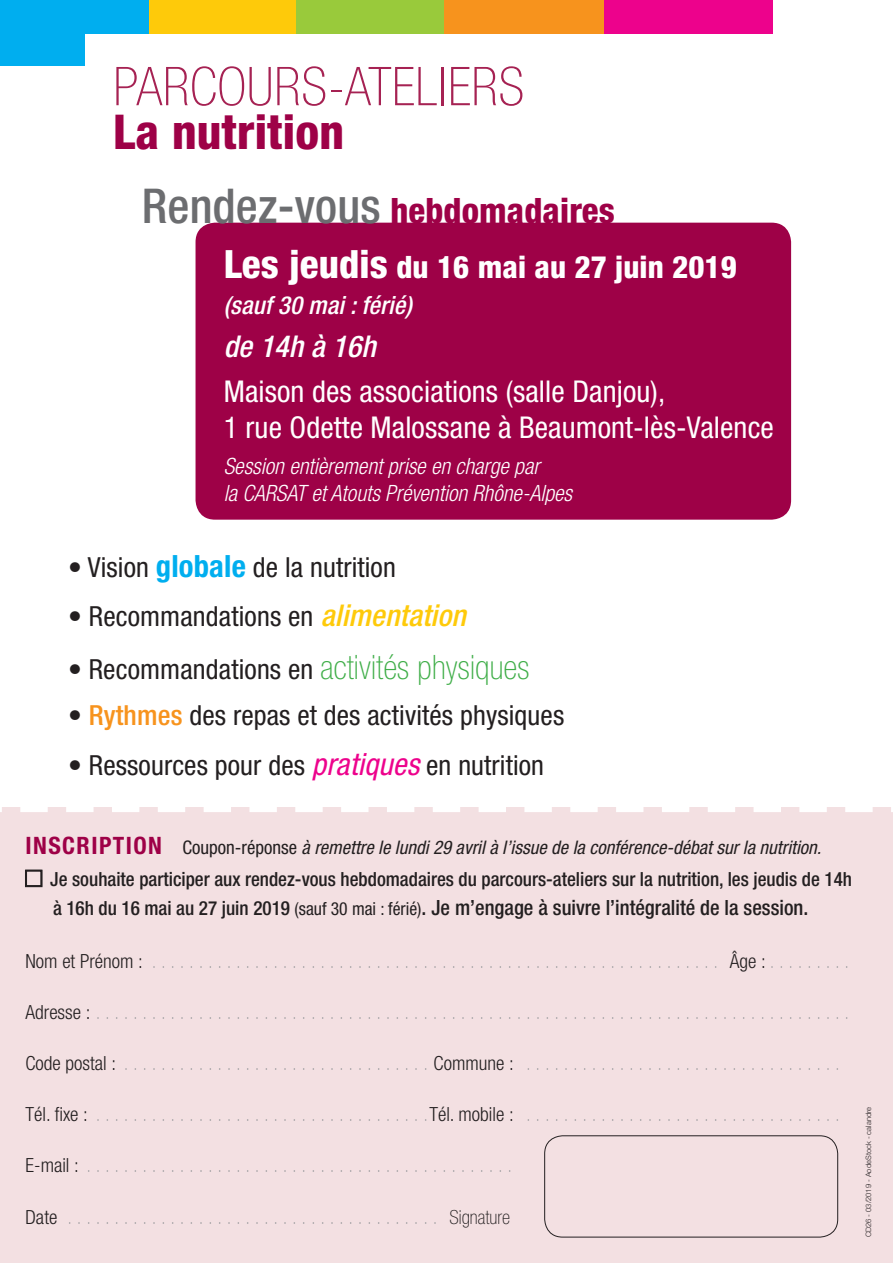
<style>
.page{position:relative;width:893px;height:1263px;background:#fff}
.page>*{position:absolute;margin:0;border:0;box-sizing:border-box;transform-origin:0 0}
.t1{font:100 condensed 53.55px "Helvetica Neue LT";letter-spacing:.01em;color:#a62253}
.t2{font:800 condensed 48px "Helvetica Neue LT";letter-spacing:.005em;color:#9e0147}
.t3{font:800 condensed 34.95px "Helvetica Neue LT";letter-spacing:.005em;color:#9e0147}
.t4{font:800 condensed 30.9px "Helvetica Neue LT";letter-spacing:.005em;color:#fff}
.t5{font:condensed 30px/36px "Helvetica Neue LT";letter-spacing:.005em;color:#fff}
.t6{font:italic 500 condensed 30px "Helvetica Neue LT";letter-spacing:.005em;color:#fff}
.t7{font:condensed 27.75px "Helvetica Neue LT";letter-spacing:.005em;color:#231f20}
.t8{font:italic 500 condensed 24.9px "Helvetica Neue LT";letter-spacing:.005em;color:#fff}
.t9{font:700 condensed 24px "Helvetica Neue LT";color:#9e0147}
.t10{font:italic 300 condensed 22.5px/27px "Helvetica Neue LT";color:#fff}
.t11{font:500 condensed 21px "Helvetica Neue LT";color:#231f20}
.t12{font:100 condensed 19.5px "Helvetica Neue LT";color:#939598}
.t13{font:500 condensed 19.5px "Helvetica Neue LT";color:#231f20}
.t14{font:italic condensed 18.75px "Helvetica Neue LT";color:#231f20}
.t15{font:300 7.5px "Helvetica Neue LT";color:#231f20}
.s1{font-weight:500;font-size:48px;color:#6c6d70}
.s2{font-size:39px}
.s3{font-weight:700;font-size:30.75px;color:#00aeef}
.s4{font-weight:500;font-style:italic;font-size:30px;color:#feca0a}
.s5{font-weight:100;font-size:33.75px;color:#40ae49}
.s6{font-weight:500;color:#f7931d}
.s7{font-style:italic;font-size:30.75px;color:#ed028c}
.s8{font-size:19.5px}
.s9{font-weight:400;font-size:18px}
.s10{font-weight:300;color:#231f20}
.s11{color:#231f20}
.s12{font-style:normal}
</style>
<div class="page">
<div style="left:0;top:808px;width:893px;height:455px;background:#f3e0e2"></div>
<div style="left:604px;top:0;width:169px;height:33px;background:#ed028c"></div>
<div style="left:296px;top:0;width:149px;height:33px;background:#99ca3b"></div>
<div style="left:445px;top:0;width:159px;height:33px;background:#f7931d"></div>
<div style="left:148px;top:0;width:148px;height:33px;background:#feca0a"></div>
<div style="left:0;top:0;width:148px;height:33px;background:#00aeef"></div>
<div style="left:0;top:32px;width:85px;height:34px;background:#00aeef"></div>
<svg style="left:0;top:807px;width:893px;height:5px"></svg>
<div style="left:544px;top:1135px;width:294px;height:102px;border:1px solid #231f20;border-radius:18px"></div>
<div style="left:196px;top:223px;width:595px;height:297px;background:#9e0147;border-radius:20px"></div>
<svg style="left:25px;top:869px;width:18px;height:18px"></svg>
<h1 class="t1" style="left:113px;top:56px;width:413px">Parcours-ateliers</h1>
<h2 class="t2" style="left:113px;top:102px;width:232px">La nutrition</h2>
<h3 class="t3" style="left:142px;top:189px;width:475px"><span class="s1">Rendez-vous</span> hebdomadaires</h3>
<h3 class="t4" style="left:224px;top:247px;width:515px"><span class="s2">Les jeudis</span> du 16 mai au 27 juin 2019</h3>
<p class="t8" style="left:224px;top:290px;width:190px">(sauf 30 mai : férié)</p>
<h3 class="t6" style="left:224px;top:328px;width:154px">de 14h à 16h</h3>
<h3 class="t5" style="left:224px;top:373px;width:552px">Maison des associations (salle Danjou),<br>1 rue Odette Malossane à Beaumont-lès-Valence</h3>
<p class="t10" style="left:224px;top:452px;width:350px">Session entièrement prise en charge par<br>la CARSAT et Atouts Prévention Rhône-Alpes</p>
<h3 class="t7" style="left:68px;top:551px;width:329px">• Vision <span class="s3">globale</span> de la nutrition</h3>
<h3 class="t7" style="left:68px;top:600px;width:399px">• Recommandations en <span class="s4">alimentation</span></h3>
<h3 class="t7" style="left:68px;top:653px;width:463px">• Recommandations en <span class="s5">activités physiques</span></h3>
<h3 class="t7" style="left:68px;top:699px;width:498px">• <span class="s6">Rythmes</span> des repas et des activités physiques</h3>
<h3 class="t7" style="left:68px;top:749px;width:477px">• Ressources pour des <span class="s7">pratiques</span> en nutrition</h3>
<p class="t9" style="left:26px;top:831px;width:13px">INSCRI</p>
<p class="t9" style="left:99px;top:831px;width:27px">PTION</p>
<p class="t13" style="left:50px;top:868px;width:803px">Je souhaite participer aux rendez-vous hebdomadaires du parcours-ateliers sur la nutrition, les jeudis de 14h</p>
<p class="t11" style="left:53px;top:895px;width:757px"><span class="s8">à 16h du 16 mai au 27 juin 2019</span> <span class="s9">(sauf 30 mai : férié)</span>. Je m’engage à suivre l’intégralité de la session.</p>
<p class="t12" style="left:26px;top:950px;width:825px"><span class="s10">Nom et Prénom :</span> . . . . . . . . . . . . . . . . . . . . . . . . . . . . . . . . . . . . . . . . . . . . . . . . . . . . . . . . . . . . . <span class="s10">Âge :</span> . . . . . . . . .</p>
<p class="t12" style="left:26px;top:1001px;width:816px"><span class="s10">Adresse :</span> . . . . . . . . . . . . . . . . . . . . . . . . . . . . . . . . . . . . . . . . . . . . . . . . . . . . . . . . . . . . . . . . . . . . . . . . . . . . . . . .</p>
<p class="t12" style="left:26px;top:1052px;width:806px"><span class="s10">Code postal :</span> . . . . . . . . . . . . . . . . . . . . . . . . . . . . . . . . . <span class="s10">Commune :</span> . . . . . . . . . . . . . . . . . . . . . . . . . . . . . . . . .</p>
<p class="t12" style="left:26px;top:1104px;width:806px"><span class="s10">Tél. fixe :</span> . . . . . . . . . . . . . . . . . . . . . . . . . . . . . . . . . . . <span class="s10">Tél. mobile :</span> . . . . . . . . . . . . . . . . . . . . . . . . . . . . . . . . .</p>
<p class="t12" style="left:26px;top:1155px;width:479px"><span class="s10">E-mail :</span> . . . . . . . . . . . . . . . . . . . . . . . . . . . . . . . . . . . . . . . . . . . . .</p>
<p class="t12" style="left:26px;top:1206px;width:486px"><span class="s10">Date</span> . . . . . . . . . . . . . . . . . . . . . . . . . . . . . . . . . . . . . . . <span class="s11">Signature</span></p>
<p class="t14" style="left:183px;top:837px;width:640px"><span class="s12">Coupon-réponse</span> à remettre le lundi 29 avril à l’issue de la conférence-débat sur la nutrition.</p>
<p class="t15" style="left:864px;top:1237px;width:132px;rotate:-90deg">CD26 - 03/2019 - AodeStock - calandre</p>
</div>
